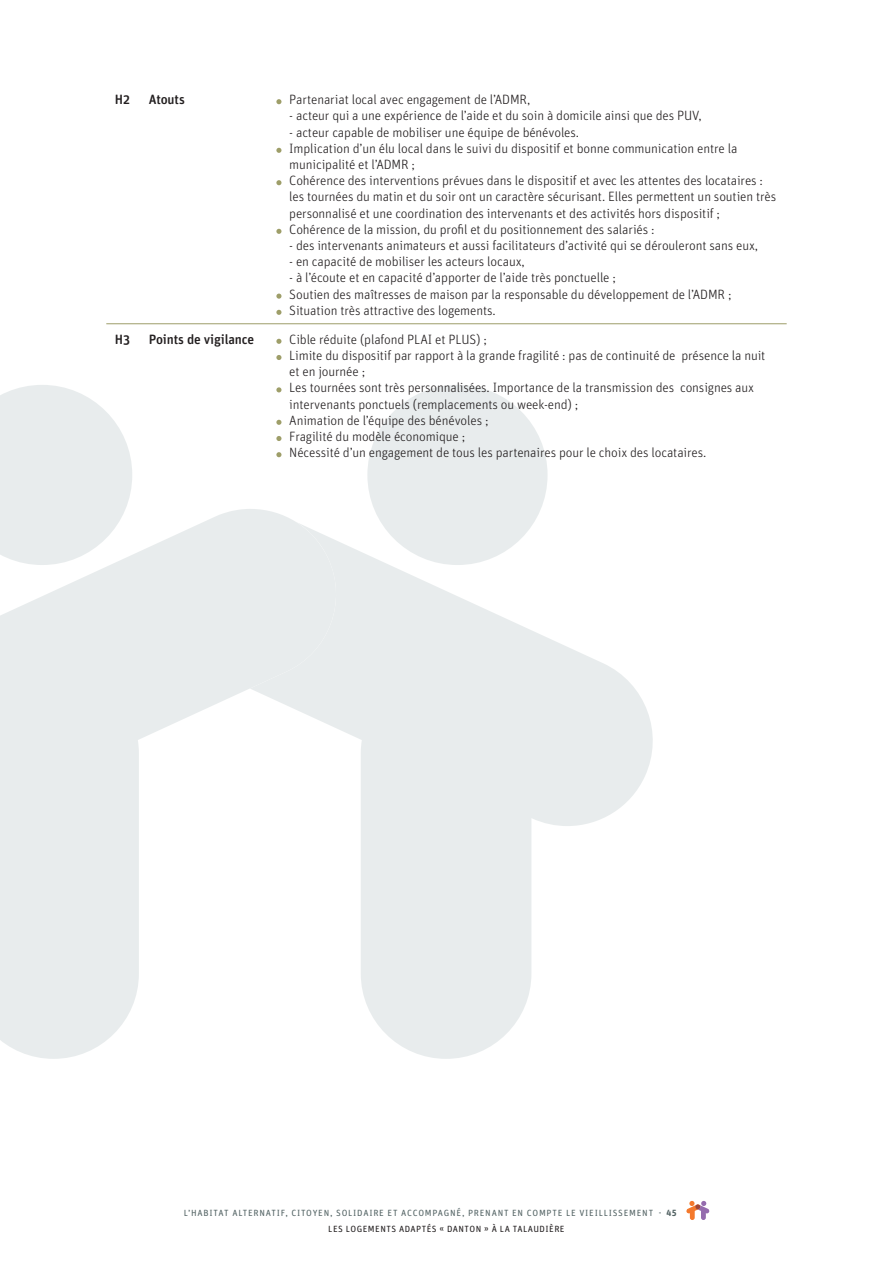
<style>
.page{position:relative;width:893px;height:1263px;background:#fff}
.page>*{position:absolute;margin:0;border:0;box-sizing:border-box;transform-origin:0 0}
.t1{font:300 13.5px/16.2px "Unit Rounded OT";letter-spacing:-.01em;color:#231f20}
.t2{font:500 13.5px "Unit Rounded OT";letter-spacing:-.01em;color:#231f20}
.t3{font:9px/16.2px "Unit Rounded OT";letter-spacing:.085em;color:#546465}
.s1{font-weight:700}
.s2{color:#231f20}
</style>
<div class="page">
<div style="left:690px;top:1209px;width:5px;height:11px;background:#f4792c;border-radius:2px"></div>
<svg style="left:686px;top:1201px;width:24px;height:13px"></svg>
<div style="left:701px;top:1209px;width:5px;height:11px;background:#956cae;border-radius:2px"></div>
<svg style="left:0;top:385px;width:250px;height:674px;fill:#e8eced"></svg>
<svg style="left:250px;top:385px;width:403px;height:674px;fill:#e8eced"></svg>
<hr style="left:106px;top:323px;width:681px;height:1px;background:#9e9e69">
<svg style="left:276px;top:99px;width:5px;height:5px"></svg>
<svg style="left:276px;top:148px;width:5px;height:5px"></svg>
<svg style="left:276px;top:180px;width:5px;height:5px"></svg>
<svg style="left:276px;top:229px;width:5px;height:5px"></svg>
<svg style="left:276px;top:294px;width:5px;height:5px"></svg>
<svg style="left:276px;top:310px;width:5px;height:5px"></svg>
<svg style="left:276px;top:339px;width:5px;height:5px"></svg>
<svg style="left:276px;top:355px;width:5px;height:5px"></svg>
<svg style="left:276px;top:387px;width:5px;height:5px"></svg>
<svg style="left:276px;top:420px;width:5px;height:5px"></svg>
<svg style="left:276px;top:436px;width:5px;height:5px"></svg>
<svg style="left:276px;top:452px;width:5px;height:5px"></svg>
<p class="t2" style="left:115px;top:91px;width:17px">H2</p>
<p class="t2" style="left:149px;top:91px;width:37px">Atouts</p>
<p class="t1" style="left:289px;top:92px;width:243px">Partenariat local avec engagement de l’ADMR,</p>
<p class="t1" style="left:289px;top:108px;width:414px">- acteur qui a une expérience de l’aide et du soin à domicile ainsi que des PUV,</p>
<p class="t1" style="left:289px;top:124px;width:488px">- acteur capable de mobiliser une équipe de bénévoles.<br>Implication d’un élu local dans le suivi du dispositif et bonne communication entre la municipalité et l’ADMR ;<br>Cohérence des interventions prévues dans le dispositif et avec les attentes des locataires : les tournées du matin et du soir ont un caractère sécurisant. Elles permettent un soutien très personnalisé et une coordination des intervenants et des activités hors dispositif ; Cohérence de la mission, du profil et du positionnement des salariés :</p>
<p class="t1" style="left:289px;top:237px;width:470px">- des intervenants animateurs et aussi facilitateurs d’activité qui se dérouleront sans eux,</p>
<p class="t1" style="left:289px;top:254px;width:237px">- en capacité de mobiliser les acteurs locaux,</p>
<p class="t1" style="left:289px;top:270px;width:444px">- à l’écoute et en capacité d’apporter de l’aide très ponctuelle ;<br>Soutien des maîtresses de maison par la responsable du développement de l’ADMR ;<br>Situation très attractive des logements.</p>
<p class="t2" style="left:115px;top:331px;width:17px">H3</p>
<p class="t2" style="left:149px;top:331px;width:107px">Points de vigilance</p>
<p class="t1" style="left:289px;top:331px;width:478px">Cible réduite (plafond PLAI et PLUS) ;<br>Limite du dispositif par rapport à la grande fragilité : pas de continuité de présence la nuit et en journée ;<br>Les tournées sont très personnalisées. Importance de la transmission des consignes aux intervenants ponctuels (remplacements ou week-end) ;<br>Animation de l’équipe des bénévoles ;<br>Fragilité du modèle économique ;<br>Nécessité d’un engagement de tous les partenaires pour le choix des locataires.</p>
<p class="t3" style="left:328px;top:1204px;width:350px;text-indent:-145px">L’HABITAT ALTERNATIF, CITOYEN, SOLIDAIRE ET ACCOMPAGNÉ, PRENANT EN COMPTE LE VIEILLISSEMENT - <span class="s1">45<br></span><span class="s2">LES LOGEMENTS ADAPTÉS « DANTON » À LA TALAUDIÈRE</span></p>
</div>
